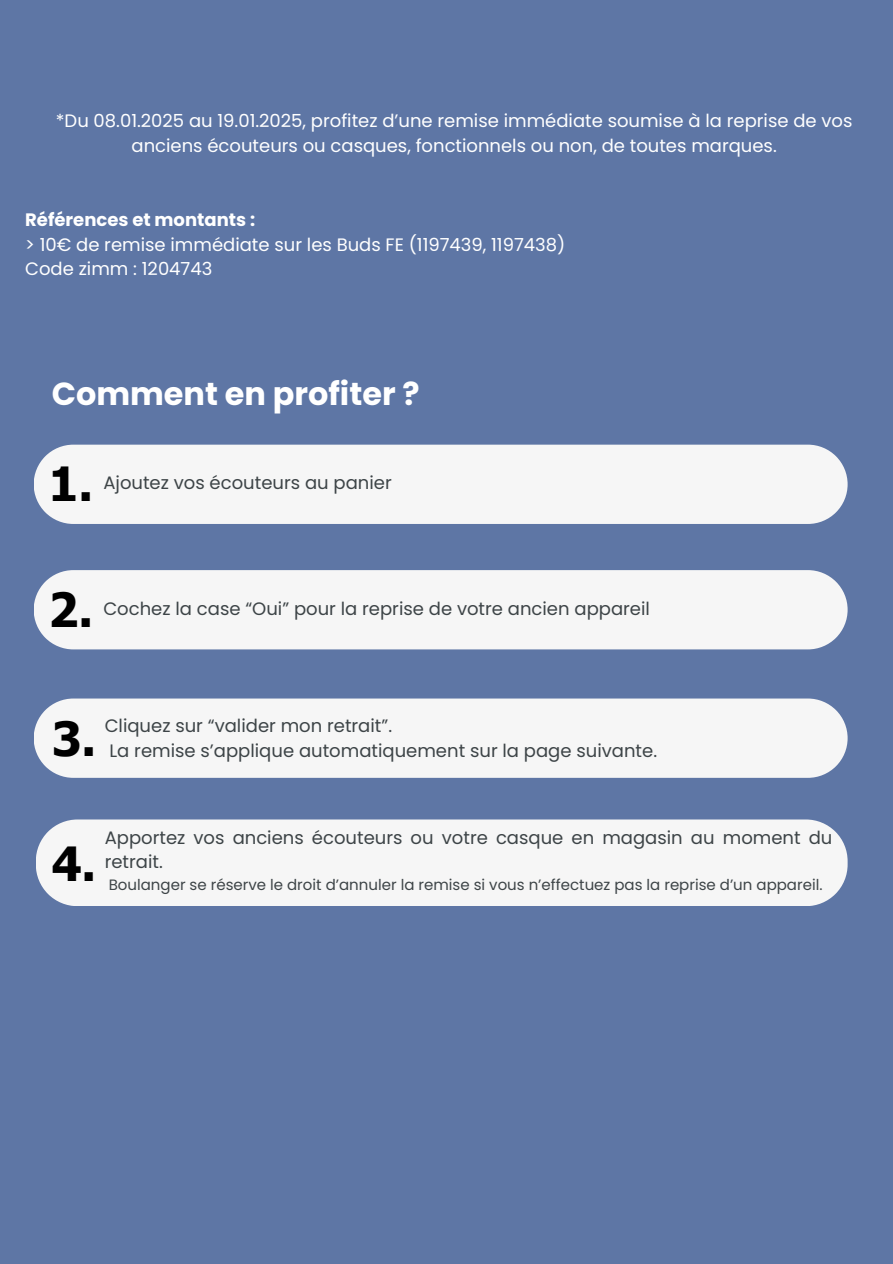
<style>
.page{position:relative;width:893px;height:1264px;background:#fff}
.page>*{position:absolute;margin:0;border:0;box-sizing:border-box;transform-origin:0 0}
.t1{font:700 46.95px "Tahoma";color:#000}
.t2{font:700 31.95px "Poppins";color:#fff}
.t3{font:18px/24.8px "Poppins";color:#3d4447}
.t4{font:18px/24.8px "Poppins";color:#fff;text-align:center}
.t5{font:15px "Poppins";color:#3d4447}
.s1{font-weight:700}
</style>
<div class="page">
<div style="left:0;top:0;width:892px;height:1263px;background:#5e76a5"></div>
<div style="left:34px;top:698px;width:813px;height:79px;background:#f6f6f6"></div>
<div style="left:34px;top:570px;width:813px;height:79px;background:#f6f6f6"></div>
<div style="left:34px;top:444px;width:813px;height:80px;background:#f6f6f6"></div>
<div style="left:36px;top:819px;width:811px;height:87px;background:#f6f6f6"></div>
<p class="t4" style="left:56px;top:108px;width:797px">*Du 08.01.2025 au 19.01.2025, profitez d’une remise immédiate soumise à la reprise de vos anciens écouteurs ou casques, fonctionnels ou non, de toutes marques.</p>
<p class="t4" style="left:25px;top:207px;width:541px;text-align:left"><span class="s1">Références et montants :<br></span>&gt; 10€ de remise immédiate sur les Buds FE (1197439, 1197438)<br>Code zimm : 1204743</p>
<h3 class="t2" style="left:52px;top:372px;width:369px">Comment en profiter ?</h3>
<h1 class="t1" style="left:48px;top:454px;width:46px">1.</h1>
<h3 class="t3" style="left:103px;top:470px;width:290px">Ajoutez vos écouteurs au panier</h3>
<h3 class="t1" style="left:48px;top:579px;width:46px">2.</h3>
<h1 class="t3" style="left:103px;top:596px;width:548px">Cochez la case “Oui” pour la reprise de votre ancien appareil</h1>
<h2 class="t1" style="left:52px;top:708px;width:46px">3.</h2>
<h3 class="t3" style="left:105px;top:713px;width:553px">Cliquez sur “valider mon retrait”.<br>La remise s’applique automatiquement sur la page suivante.</h3>
<h1 class="t1" style="left:52px;top:834px;width:46px">4.</h1>
<h3 class="t3" style="left:105px;top:824px;width:729px">Apportez vos anciens écouteurs ou votre casque en magasin au moment du retrait.</h3>
<h1 class="t5" style="left:109px;top:874px;width:715px">Boulanger se réserve le droit d’annuler la remise si vous n’effectuez pas la reprise d’un appareil.</h1>
</div>
